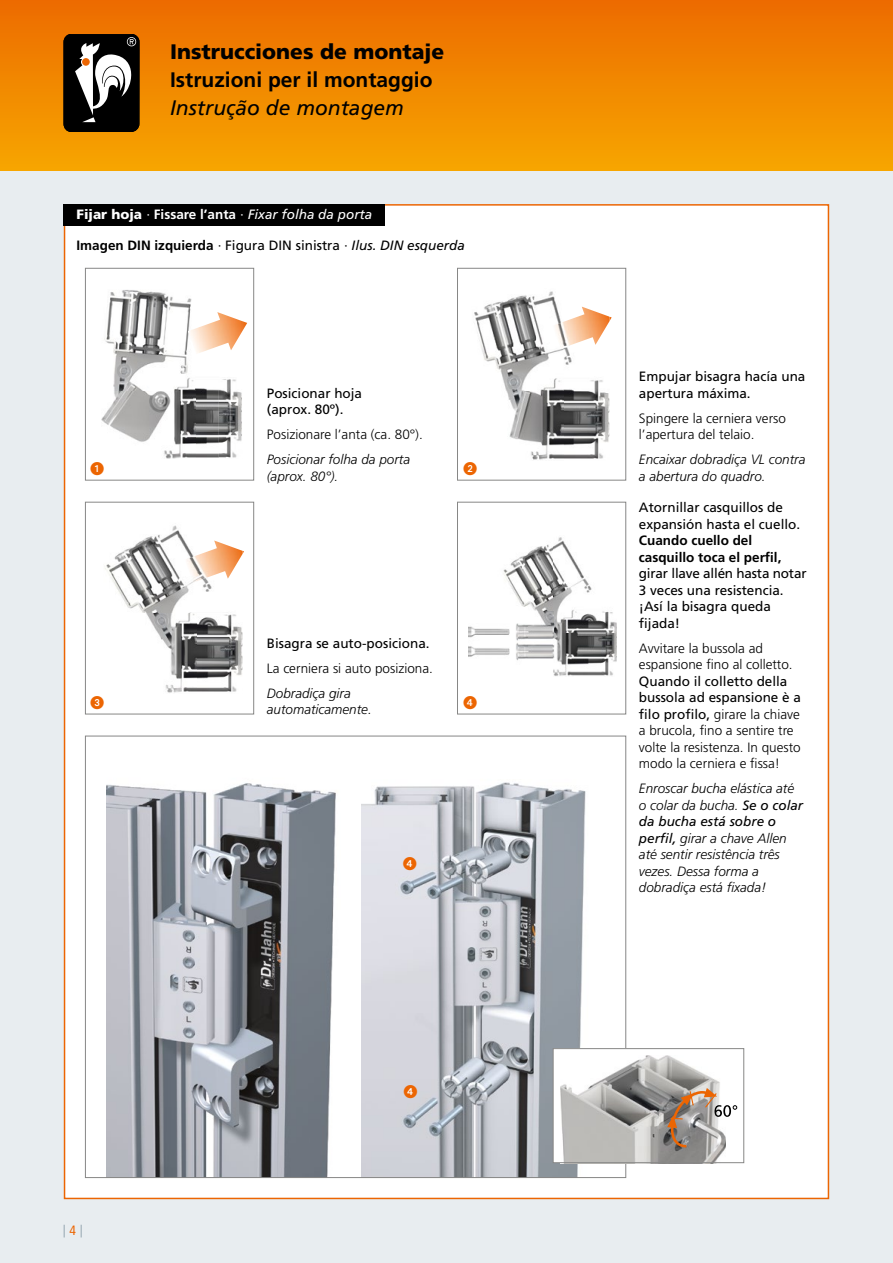
<style>
.page{position:relative;width:893px;height:1263px;background:#fff}
.page>*{position:absolute;margin:0;border:0;box-sizing:border-box;transform-origin:0 0}
.t1{font:700 21px "Frutiger";color:#000}
.t2{font:900 21px "Frutiger";color:#000}
.t3{font:italic 21px "Frutiger";color:#000}
.t4{font:300 13.5px/16.5px "Frutiger";color:#000}
.t5{font:13.5px/16.5px "Frutiger";color:#000}
.t6{font:italic 300 13.5px/16.5px "Frutiger";color:#000}
.t7{font:italic 13.5px "Frutiger";color:#fff}
.t8{font:700 13.5px/16.5px "Frutiger";color:#000}
.t9{font:13.5px "European Pi One";color:#ec6502}
.t10{font:condensed 13.5px "Frutiger";color:#ec6502}
.s1{font-weight:900;font-style:normal}
.s2{font-style:normal}
.s3{font-weight:700;font-style:normal}
.s4{font-weight:700}
.s5{font-style:italic}
.s6{font-weight:400}
</style>
<div class="page">
<div style="left:0;top:170px;width:893px;height:1093px;background:#e8edf0"></div>
<div style="left:64px;top:204px;width:765px;height:995px;background:#fff;border:2px solid #ec6502"></div>
<div style="left:0;top:0;width:893px;height:170px;background:linear-gradient(to bottom,#ec6b00,#f7a500)"></div>
<div style="left:64px;top:34px;width:75px;height:98px;background:#000;border-radius:8px"></div>
<div style="left:64px;top:34px;width:75px;height:98px;border:1px solid #000;border-radius:8px"></div>
<svg style="left:75px;top:37px;width:63px;height:85px"></svg>
<div style="left:64px;top:204px;width:321px;height:21px;background:#000"></div>
<svg style="left:64px;top:1225px;width:1px;height:12px"></svg>
<svg style="left:81px;top:1225px;width:1px;height:12px"></svg>
<img style="left:106px;top:783px;width:230px;height:393px">
<img style="left:361px;top:782px;width:234px;height:394px">
<div style="left:406px;top:1086px;width:8px;height:9px;background:#fff;border-radius:50%"></div>
<div style="left:405px;top:858px;width:8px;height:9px;background:#fff;border-radius:50%"></div>
<div style="left:553px;top:1048px;width:191px;height:115px;background:#fff"></div>
<img style="left:561px;top:1055px;width:165px;height:106px">
<svg style="left:667px;top:1088px;width:70px;height:59px"></svg>
<div style="left:553px;top:1048px;width:191px;height:115px;border:1px solid #878786"></div>
<svg style="left:242px;top:321px;width:5px;height:11px"></svg>
<img style="left:102px;top:290px;width:93px;height:169px">
<img style="left:231px;top:379px;width:11px;height:79px">
<img style="left:219px;top:379px;width:12px;height:79px">
<img style="left:195px;top:388px;width:24px;height:70px">
<img style="left:188px;top:312px;width:54px;height:42px">
<div style="left:85px;top:268px;width:169px;height:212px;border:1px solid #878786"></div>
<img style="left:474px;top:291px;width:90px;height:169px">
<img style="left:598px;top:380px;width:11px;height:79px">
<img style="left:564px;top:349px;width:34px;height:110px">
<img style="left:552px;top:307px;width:57px;height:42px">
<div style="left:457px;top:268px;width:169px;height:212px;border:1px solid #878786"></div>
<img style="left:105px;top:525px;width:91px;height:168px">
<img style="left:231px;top:614px;width:12px;height:78px">
<img style="left:196px;top:582px;width:35px;height:110px">
<img style="left:185px;top:540px;width:58px;height:42px">
<div style="left:85px;top:502px;width:169px;height:212px;border:1px solid #878786"></div>
<img style="left:468px;top:537px;width:149px;height:139px">
<div style="left:457px;top:502px;width:169px;height:212px;border:1px solid #878786"></div>
<h1 class="t2" style="left:170px;top:39px;width:276px">Instrucciones de montaje</h1>
<h1 class="t1" style="left:170px;top:67px;width:264px">Istruzioni per il montaggio</h1>
<h1 class="t3" style="left:170px;top:96px;width:235px">Instrução de montagem</h1>
<p class="t7" style="left:77px;top:207px;width:297px"><span class="s1">Fijar hoja</span> <span class="s2">·</span> <span class="s3">Fissare l’anta</span> <span class="s2">·</span> Fixar folha da porta</p>
<p class="t5" style="left:77px;top:237px;width:390px"><span class="s4">Imagen DIN izquierda</span> · Figura DIN sinistra · <span class="s5">Ilus. DIN esquerda</span></p>
<p class="t5" style="left:267px;top:384px;width:97px">Posicionar hoja (aprox. 80º).</p>
<p class="t4" style="left:267px;top:426px;width:157px">Posizionare l’anta (ca. 80°).</p>
<p class="t6" style="left:267px;top:451px;width:145px">Posicionar folha da porta (aprox. 80°).</p>
<p class="t9" style="left:90px;top:461px;width:15px">1</p>
<p class="t9" style="left:463px;top:461px;width:15px">2</p>
<p class="t5" style="left:267px;top:635px;width:164px">Bisagra se auto-posiciona.</p>
<p class="t4" style="left:267px;top:660px;width:168px">La cerniera si auto posiziona.</p>
<p class="t6" style="left:267px;top:685px;width:106px">Dobradiça gira automaticamente.</p>
<p class="t9" style="left:90px;top:695px;width:15px">3</p>
<p class="t9" style="left:463px;top:695px;width:15px">4</p>
<p class="t9" style="left:403px;top:856px;width:15px">4</p>
<p class="t10" style="left:69px;top:1223px;width:8px">4</p>
<p class="t9" style="left:404px;top:1084px;width:15px">4</p>
<p class="t5" style="left:639px;top:368px;width:168px">Empujar bisagra hacía una apertura máxima.</p>
<p class="t4" style="left:639px;top:410px;width:149px">Spingere la cerniera verso l’apertura del telaio.</p>
<p class="t6" style="left:639px;top:451px;width:168px">Encaixar dobradiça VL contra a abertura do quadro.</p>
<p class="t5" style="left:639px;top:499px;width:163px">Atornillar casquillos de expansión hasta el cuello.</p>
<p class="t8" style="left:639px;top:532px;width:144px">Cuando cuello del casquillo toca el perfil,</p>
<p class="t5" style="left:639px;top:565px;width:169px">girar llave allén hasta notar<br>3 veces una resistencia. ¡Así la bisagra queda fijada!</p>
<p class="t4" style="left:639px;top:640px;width:155px">Avvitare la bussola ad espansione fino al colletto.</p>
<p class="t4" style="left:639px;top:673px;width:164px"><span class="s6">Quando il colletto della bussola ad espansione è a filo profilo,</span> girare la chiave a brucola, fino a sentire tre volte la resistenza. In questo modo la cerniera e fissa!</p>
<p class="t6" style="left:639px;top:780px;width:166px">Enroscar bucha elástica até o colar da bucha. <span class="s6">Se o colar da bucha está sobre o perfil,</span> girar a chave Allen até sentir resistência três vezes. Dessa forma a dobradiça está fixada!</p>
</div>
